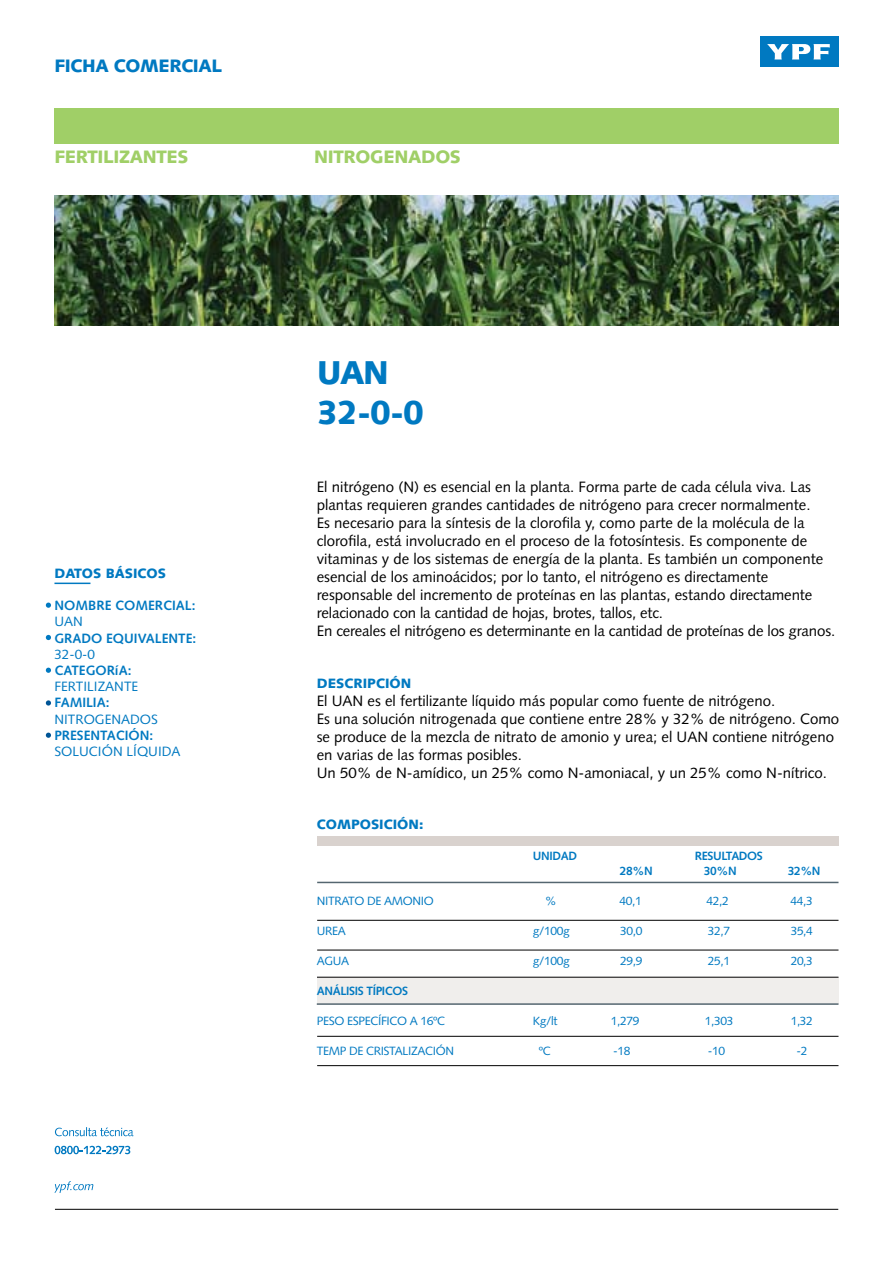
<style>
.page{position:relative;width:893px;height:1263px;background:#fff}
.page>*{position:absolute;margin:0;border:0;box-sizing:border-box;transform-origin:0 0}
.t1{font:900 33px/39.6px "Syntax";color:#0079c1}
.t2{font:900 18px "Syntax";letter-spacing:-.02em;color:#a0cf67}
.t3{font:900 18px "Syntax";letter-spacing:-.02em;color:#0079c1}
.t4{font:15px/18px "Syntax";color:#000}
.t5{font:700 13.5px "Syntax";color:#0079c1}
.t6{font:13.5px "Syntax";color:#0079c1}
.t7{font:900 13.5px "Syntax";color:#0079c1}
.t8{font:12px "Syntax";letter-spacing:-.03em;color:#0079c1}
.t9{font:700 12px "Syntax";letter-spacing:-.03em;color:#0079c1}
</style>
<div class="page">
<div style="left:54px;top:108px;width:784px;height:36px;background:#a0cf67"></div>
<hr style="left:55px;top:1209px;width:783px;height:1px;background:#000">
<svg style="left:55px;top:1127px;width:79px;height:9px"></svg>
<svg style="left:54px;top:1181px;width:39px;height:12px"></svg>
<svg style="left:55px;top:1146px;width:75px;height:8px"></svg>
<div style="left:760px;top:36px;width:78px;height:31px;background:#0079c1"></div>
<svg style="left:767px;top:44px;width:63px;height:15px"></svg>
<img style="left:54px;top:196px;width:784px;height:129px">
<div style="left:317px;top:977px;width:521px;height:27px;background:#f0eeec"></div>
<hr style="left:54px;top:583px;width:36px;height:1px;background:#0079c1">
<div style="left:317px;top:836px;width:521px;height:9px;background:#d9d2ce"></div>
<hr style="left:317px;top:882px;width:521px;height:1px;background:#546670">
<hr style="left:317px;top:1003px;width:521px;height:2px;background:#546670">
<hr style="left:317px;top:920px;width:521px;height:1px;background:#000">
<hr style="left:317px;top:950px;width:521px;height:1px;background:#000">
<hr style="left:317px;top:977px;width:521px;height:1px;background:#000">
<hr style="left:317px;top:1036px;width:521px;height:1px;background:#000">
<hr style="left:317px;top:1065px;width:521px;height:1px;background:#000">
<svg style="left:46px;top:603px;width:5px;height:5px"></svg>
<svg style="left:46px;top:635px;width:5px;height:5px"></svg>
<svg style="left:46px;top:668px;width:5px;height:5px"></svg>
<svg style="left:46px;top:700px;width:5px;height:5px"></svg>
<svg style="left:46px;top:733px;width:5px;height:5px"></svg>
<p class="t3" style="left:54px;top:55px;width:170px">FICHA COMERCIAL</p>
<p class="t2" style="left:54px;top:146px;width:135px">FERTILIZANTES</p>
<p class="t2" style="left:314px;top:146px;width:148px">NITROGENADOS</p>
<p class="t7" style="left:54px;top:565px;width:113px">DATOS BÁSICOS</p>
<p class="t5" style="left:54px;top:598px;width:142px">NOMBRE COMERCIAL:</p>
<p class="t6" style="left:54px;top:614px;width:30px">UAN</p>
<p class="t5" style="left:54px;top:630px;width:143px">GRADO EQUIVALENTE:</p>
<p class="t6" style="left:54px;top:646px;width:42px">32-0-0</p>
<p class="t5" style="left:54px;top:663px;width:79px">CATEGORíA:</p>
<p class="t6" style="left:54px;top:678px;width:85px">FERTILIZANTE</p>
<p class="t5" style="left:54px;top:695px;width:57px">FAMILIA:</p>
<p class="t6" style="left:54px;top:711px;width:105px">NITROGENADOS</p>
<p class="t5" style="left:54px;top:727px;width:100px">PRESENTACIÓN:</p>
<p class="t6" style="left:54px;top:743px;width:128px">SOLUCIÓN LÍQUIDA</p>
<h1 class="t1" style="left:317px;top:353px;width:109px">UAN<br>32-0-0</h1>
<p class="t4" style="left:317px;top:478px;width:520px">El nitrógeno (N) es esencial en la planta. Forma parte de cada célula viva. Las plantas requieren grandes cantidades de nitrógeno para crecer normalmente.<br>Es necesario para la síntesis de la clorofila y, como parte de la molécula de la clorofila, está involucrado en el proceso de la fotosíntesis. Es componente de vitaminas y de los sistemas de energía de la planta. Es también un componente esencial de los aminoácidos; por lo tanto, el nitrógeno es directamente responsable del incremento de proteínas en las plantas, estando directamente relacionado con la cantidad de hojas, brotes, tallos, etc.<br>En cereales el nitrógeno es determinante en la cantidad de proteínas de los granos.</p>
<p class="t7" style="left:317px;top:675px;width:96px">DESCRIPCIÓN</p>
<p class="t4" style="left:317px;top:692px;width:524px">El UAN es el fertilizante líquido más popular como fuente de nitrógeno.<br>Es una solución nitrogenada que contiene entre 28% y 32% de nitrógeno. Como se produce de la mezcla de nitrato de amonio y urea; el UAN contiene nitrógeno en varias de las formas posibles.<br>Un 50% de N-amídico, un 25% como N-amoniacal, y un 25% como N-nítrico.</p>
<p class="t7" style="left:317px;top:816px;width:108px">COMPOSICIÓN:</p>
<p class="t9" style="left:533px;top:849px;width:46px">UNIDAD</p>
<p class="t9" style="left:695px;top:849px;width:70px">RESULTADOS</p>
<p class="t9" style="left:620px;top:864px;width:34px">28%N</p>
<p class="t9" style="left:704px;top:864px;width:34px">30%N</p>
<p class="t9" style="left:788px;top:864px;width:34px">32%N</p>
<p class="t8" style="left:317px;top:894px;width:118px">NITRATO DE AMONIO</p>
<p class="t8" style="left:545px;top:894px;width:13px">%</p>
<p class="t8" style="left:619px;top:894px;width:24px">40,1</p>
<p class="t8" style="left:706px;top:894px;width:24px">42,2</p>
<p class="t8" style="left:791px;top:894px;width:24px">44,3</p>
<p class="t8" style="left:317px;top:924px;width:30px">UREA</p>
<p class="t8" style="left:533px;top:924px;width:38px">g/100g</p>
<p class="t8" style="left:620px;top:924px;width:24px">30,0</p>
<p class="t8" style="left:708px;top:924px;width:24px">32,7</p>
<p class="t8" style="left:791px;top:924px;width:24px">35,4</p>
<p class="t8" style="left:317px;top:954px;width:34px">AGUA</p>
<p class="t8" style="left:533px;top:954px;width:38px">g/100g</p>
<p class="t8" style="left:620px;top:954px;width:24px">29,9</p>
<p class="t8" style="left:708px;top:954px;width:24px">25,1</p>
<p class="t8" style="left:791px;top:954px;width:24px">20,3</p>
<p class="t9" style="left:317px;top:984px;width:93px">ANÁLISIS TÍPICOS</p>
<p class="t8" style="left:317px;top:1014px;width:130px">PESO ESPECÍFICO A 16ºC</p>
<p class="t8" style="left:533px;top:1014px;width:26px">Kg/lt</p>
<p class="t8" style="left:611px;top:1014px;width:30px">1,279</p>
<p class="t8" style="left:705px;top:1014px;width:30px">1,303</p>
<p class="t8" style="left:791px;top:1014px;width:24px">1,32</p>
<p class="t8" style="left:317px;top:1044px;width:139px">TEMP DE CRISTALIZACIÓN</p>
<p class="t8" style="left:539px;top:1044px;width:13px">ºC</p>
<p class="t8" style="left:613px;top:1044px;width:19px">-18</p>
<p class="t8" style="left:708px;top:1044px;width:19px">-10</p>
<p class="t8" style="left:797px;top:1044px;width:12px">-2</p>
</div>
